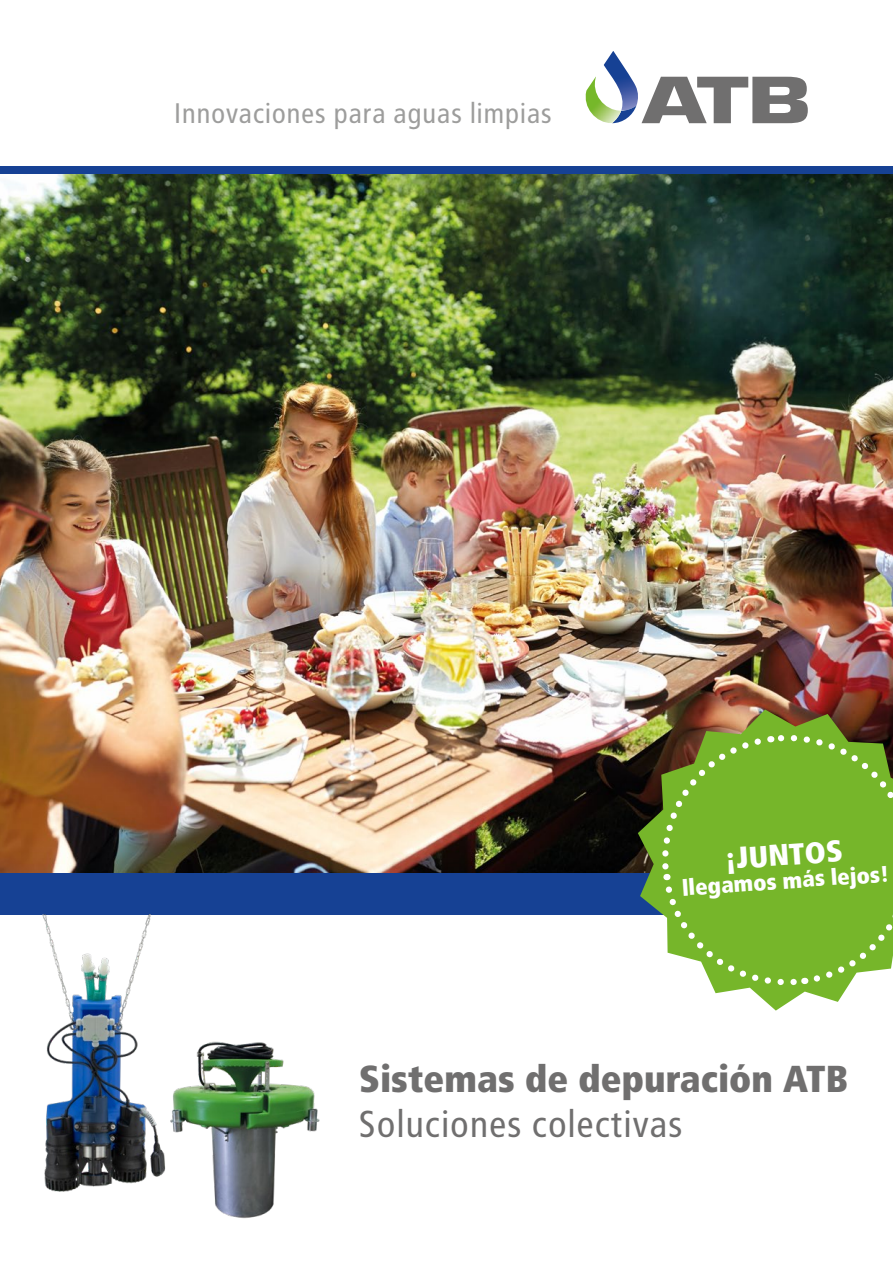
<style>
.page{position:relative;width:893px;height:1263px;background:#fff}
.page>*{position:absolute;margin:0;border:0;box-sizing:border-box;transform-origin:0 0}
.Headline{font:37.5px "BVG Fett";color:#706f6f}
.Subline{font:37.5px "BVG Normal";color:#706f6f}
.Störer_Titel{font:30px "BVG Fett";color:#fff}
.t1{font:28.2px "BVG Normal";color:#9d9d9c}
.Störer_Titel-2{font:22.5px "BVG Fett";color:#fff}
</style>
<div class="page">
<div style="left:0;top:166px;width:893px;height:8px;background:#164194"></div>
<div style="left:0;top:872px;width:893px;height:43px;background:#164194"></div>
<img style="left:0;top:174px;width:893px;height:698px">
<img style="left:42px;top:915px;width:112px;height:277px">
<img style="left:154px;top:1041px;width:166px;height:178px">
<img style="left:638px;top:709px;width:255px;height:301px">
<svg style="left:660px;top:733px;width:233px;height:254px;background:#7cb537"></svg>
<img style="left:604px;top:51px;width:27px;height:26px">
<img style="left:585px;top:77px;width:27px;height:46px">
<svg style="left:612px;top:77px;width:196px;height:46px"></svg>
<p class="t1" style="left:175px;top:97px;width:380px">Innovaciones para aguas limpias</p>
<p class="Störer_Titel" style="left:723px;top:840px;width:120px;rotate:-4deg">¡JUNTOS</p>
<p class="Störer_Titel-2" style="left:681px;top:874px;width:209px;rotate:-4deg">llegamos más lejos!</p>
<p class="Headline" style="left:359px;top:1056px;width:490px">Sistemas de depuración ATB</p>
<p class="Subline" style="left:359px;top:1102px;width:326px">Soluciones colectivas</p>
</div>
